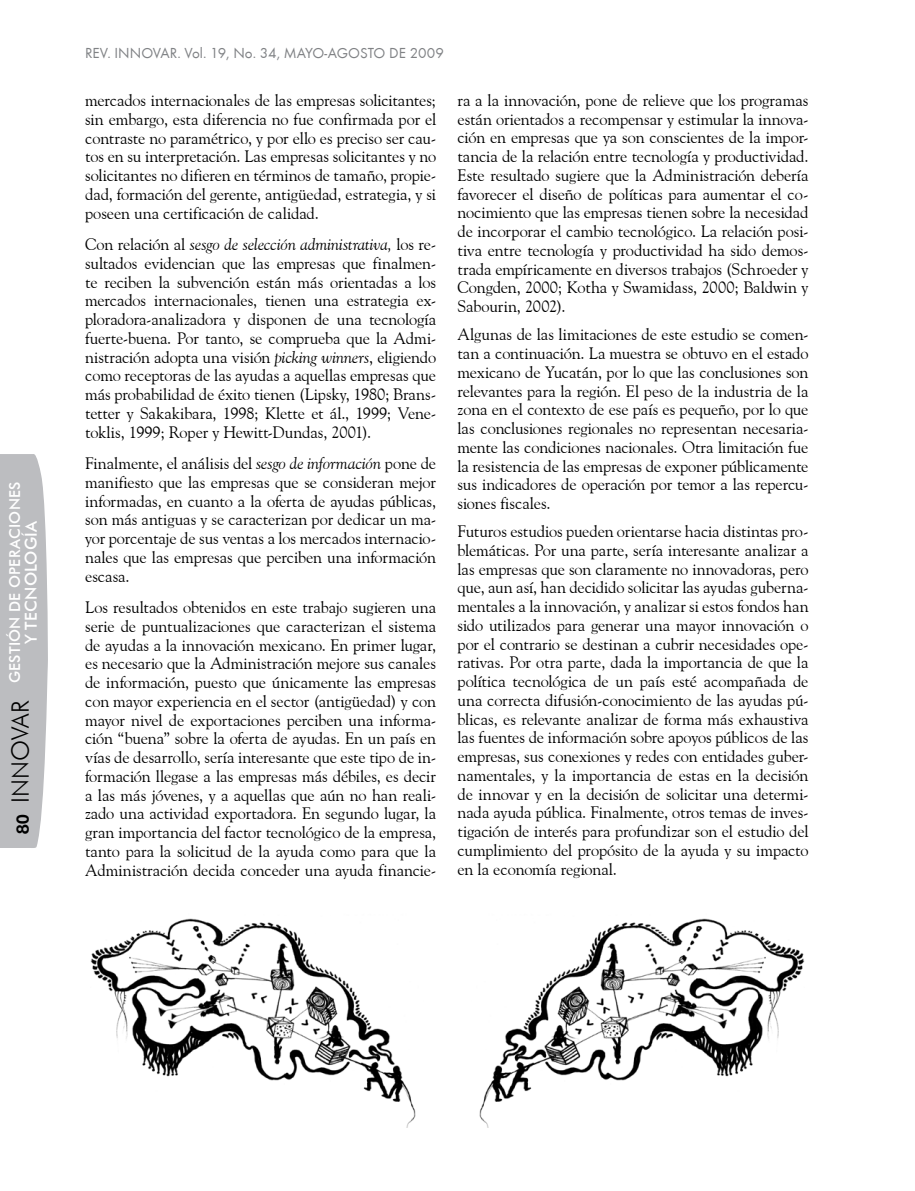
<style>
.page{position:relative;width:915px;height:1191px;background:#fff}
.page>*{position:absolute;margin:0;border:0;box-sizing:border-box;transform-origin:0 0}
.t1{font:16.5px/18.8px "Goudy Old Style BT";letter-spacing:-.01em;color:#000;text-align:justify}
.t2{font:500 16.5px "Futura BT";letter-spacing:.01em;color:#fff}
.t3{font:15px "Futura TEE";color:#808285}
.t4{font:500 15px "Futura BT";letter-spacing:.015em;color:#fff}
.s1{font-family:"Helvetica Neue";font-weight:700;font-size:17.25px;color:#000}
.s2{font-weight:300;font-size:24px;color:#000}
.s3{font-style:italic}
</style>
<div class="page">
<div style="left:0;top:454px;width:48px;height:394px;background:#bcbdc0"></div>
<img style="left:479px;top:918px;width:326px;height:209px">
<img style="left:90px;top:918px;width:326px;height:209px">
<p class="t4" style="left:6px;top:834px;width:354px;rotate:-90deg"><span class="s1">80</span> <span class="s2">innovar</span> gestión de operaciones</p>
<p class="t2" style="left:21px;top:644px;width:126px;rotate:-90deg">y tecnología</p>
<p class="t3" style="left:85px;top:44px;width:360px">REV. INNOVAR. VOL. 19, N O. 34, MAYO-AGOSTO DE 2009</p>
<p class="t1" style="left:85px;top:91px;width:352px">mercados internacionales de las empresas solicitantes; sin embargo, esta diferencia no fue confirmada por el contraste no paramétrico, y por ello es preciso ser cau&shy;tos en su interpretación. Las empresas solicitantes y no solicitantes no difieren en términos de tamaño, propie&shy;dad, formación del gerente, antigüedad, estrategia, y si poseen una certificación de calidad.</p>
<p class="t1" style="left:85px;top:235px;width:352px">Con relación al <span class="s3">sesgo de selección administrativa,</span> los re&shy;sultados evidencian que las empresas que finalmen&shy;te reciben la subvención están más orientadas a los mercados internacionales, tienen una estrategia ex&shy;ploradora-analizadora y disponen de una tecnología fuerte-buena. Por tanto, se comprueba que la Admi&shy;nistración adopta una visión <span class="s3">picking winners</span>, eligiendo como receptoras de las ayudas a aquellas empresas que más probabilidad de éxito tienen (Lipsky, 1980; Brans&shy;tetter y Sakakibara, 1998; Klette et ál., 1999; Vene&shy;toklis, 1999; Roper y Hewitt-Dundas, 2001).</p>
<p class="t1" style="left:85px;top:454px;width:352px">Finalmente, el análisis del <span class="s3">sesgo de información</span> pone de manifiesto que las empresas que se consideran mejor informadas, en cuanto a la oferta de ayudas públicas, son más antiguas y se caracterizan por dedicar un ma&shy;yor porcentaje de sus ventas a los mercados internacio&shy;nales que las empresas que perciben una información escasa.</p>
<p class="t1" style="left:85px;top:598px;width:352px">Los resultados obtenidos en este trabajo sugieren una serie de puntualizaciones que caracterizan el sistema de ayudas a la innovación mexicano. En primer lugar, es necesario que la Administración mejore sus canales de información, puesto que únicamente las empresas con mayor experiencia en el sector (antigüedad) y con mayor nivel de exportaciones perciben una informa&shy;ción “buena” sobre la oferta de ayudas. En un país en vías de desarrollo, sería interesante que este tipo de in&shy;formación llegase a las empresas más débiles, es decir a las más jóvenes, y a aquellas que aún no han reali&shy;zado una actividad exportadora. En segundo lugar, la gran importancia del factor tecnológico de la empresa, tanto para la solicitud de la ayuda como para que la Administración decida conceder una ayuda financie-</p>
<p class="t1" style="left:457px;top:90px;width:352px">ra a la innovación, pone de relieve que los programas están orientados a recompensar y estimular la innova&shy;ción en empresas que ya son conscientes de la impor&shy;tancia de la relación entre tecnología y productividad.<br>Este resultado sugiere que la Administración debería favorecer el diseño de políticas para aumentar el co&shy;nocimiento que las empresas tienen sobre la necesidad de incorporar el cambio tecnológico. La relación posi&shy;tiva entre tecnología y productividad ha sido demos&shy;trada empíricamente en diversos trabajos (Schroeder y Congden, 2000; Kotha y Swamidass, 2000; Baldwin y Sabourin, 2002).</p>
<p class="t1" style="left:457px;top:325px;width:352px">Algunas de las limitaciones de este estudio se comen&shy;tan a continuación. La muestra se obtuvo en el estado mexicano de Yucatán, por lo que las conclusiones son relevantes para la región. El peso de la industria de la zona en el contexto de ese país es pequeño, por lo que las conclusiones regionales no representan necesaria&shy;mente las condiciones nacionales. Otra limitación fue la resistencia de las empresas de exponer públicamente sus indicadores de operación por temor a las repercu&shy;siones fiscales.</p>
<p class="t1" style="left:457px;top:522px;width:352px">Futuros estudios pueden orientarse hacia distintas pro&shy;blemáticas. Por una parte, sería interesante analizar a las empresas que son claramente no innovadoras, pero que, aun así, han decidido solicitar las ayudas guberna&shy;mentales a la innovación, y analizar si estos fondos han sido utilizados para generar una mayor innovación o por el contrario se destinan a cubrir necesidades ope&shy;rativas. Por otra parte, dada la importancia de que la política tecnológica de un país esté acompañada de una correcta difusión-conocimiento de las ayudas pú&shy;blicas, es relevante analizar de forma más exhaustiva las fuentes de información sobre apoyos públicos de las empresas, sus conexiones y redes con entidades guber&shy;namentales, y la importancia de estas en la decisión de innovar y en la decisión de solicitar una determi&shy;nada ayuda pública. Finalmente, otros temas de inves&shy;tigación de interés para profundizar son el estudio del cumplimiento del propósito de la ayuda y su impacto en la economía regional.</p>
</div>
